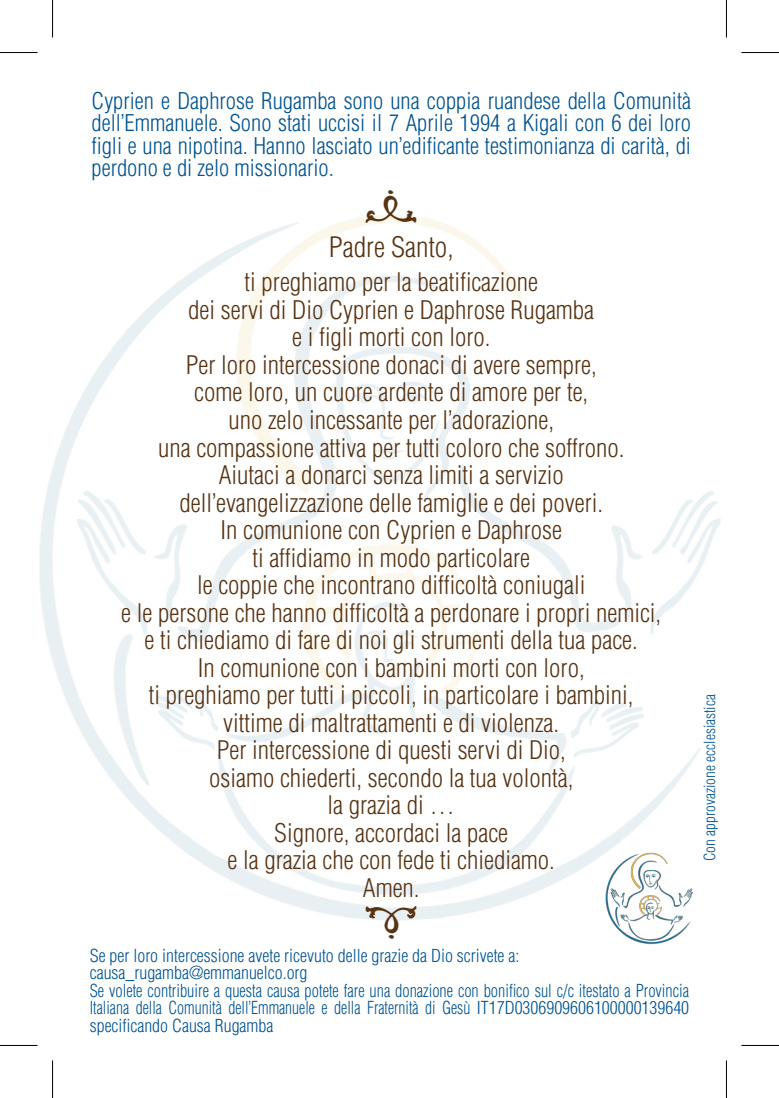
<style>
.page{position:relative;width:779px;height:1098px;background:#fff}
.page>*{position:absolute;margin:0;border:0;box-sizing:border-box;transform-origin:0 0}
.t1{font:35px "Bodoni Ornaments ITCTT";color:#573313}
.t2{font:300 condensed 27.5px "Helvetica";color:#573313}
.t3{font:300 condensed 25px/27.5px "Helvetica";color:#573313;text-align:center}
.t4{font:300 condensed 22.5px/22.5px "Helvetica";color:#015390;text-align:justify}
.t5{font:300 condensed 17.5px/17.5px "Helvetica";color:#015390;text-align:justify;scale:.93 1}
.t6{font:300 condensed 17.5px "Helvetica";color:#015390}
.t7{font:300 condensed 15px "Helvetica";color:#015390}
</style>
<div class="page">
<img style="left:39px;top:215px;width:682px;height:706px">
<img style="left:598px;top:848px;width:98px;height:97px">
<hr style="left:0;top:52px;width:38px;height:1px;background:#000">
<hr style="left:741px;top:52px;width:37px;height:1px;background:#000">
<hr style="left:0;top:1044px;width:38px;height:1px;background:#000">
<hr style="left:741px;top:1044px;width:37px;height:1px;background:#000">
<hr style="left:52px;top:0;width:1px;height:37px;background:#000">
<hr style="left:52px;top:1060px;width:1px;height:37px;background:#000">
<hr style="left:725px;top:0;width:1px;height:37px;background:#000">
<hr style="left:725px;top:1060px;width:1px;height:37px;background:#000">
<p class="t4" style="left:91px;top:89px;width:600px">Cyprien e Daphrose Rugamba sono una coppia ruandese della Comunità dell’Emmanuele. Sono stati uccisi il 7 Aprile 1994 a Kigali con 6 dei loro figli e una nipotina. Hanno lasciato un’edificante testimonianza di carità, di perdono e di zelo missionario.</p>
<p class="t1" style="left:365px;top:189px;width:53px">■</p>
<p class="t2" style="left:329px;top:229px;width:126px">Padre Santo,</p>
<p class="t3" style="left:244px;top:268px;width:295px">ti preghiamo per la beatificazione</p>
<p class="t3" style="left:188px;top:296px;width:407px">dei servi di Dio Cyprien e Daphrose Rugamba</p>
<p class="t3" style="left:292px;top:323px;width:200px">e i figli morti con loro.</p>
<p class="t3" style="left:186px;top:351px;width:412px">Per loro intercessione donaci di avere sempre,</p>
<p class="t3" style="left:194px;top:378px;width:395px">come loro, un cuore ardente di amore per te,</p>
<p class="t3" style="left:228px;top:406px;width:327px">uno zelo incessante per l’adorazione,</p>
<p class="t3" style="left:158px;top:433px;width:467px">una compassione attiva per tutti coloro che soffrono.</p>
<p class="t3" style="left:219px;top:461px;width:346px">Aiutaci a donarci senza limiti a servizio</p>
<p class="t3" style="left:179px;top:488px;width:425px">dell’evangelizzazione delle famiglie e dei poveri.</p>
<p class="t3" style="left:220px;top:516px;width:343px">In comunione con Cyprien e Daphrose</p>
<p class="t3" style="left:252px;top:543px;width:279px">ti affidiamo in modo particolare</p>
<p class="t3" style="left:197px;top:571px;width:389px">le coppie che incontrano difficoltà coniugali</p>
<p class="t3" style="left:121px;top:598px;width:541px">e le persone che hanno difficoltà a perdonare i propri nemici,</p>
<p class="t3" style="left:145px;top:626px;width:494px">e ti chiediamo di fare di noi gli strumenti della tua pace.</p>
<p class="t3" style="left:198px;top:653px;width:388px">In comunione con i bambini morti con loro,</p>
<p class="t3" style="left:149px;top:681px;width:486px">ti preghiamo per tutti i piccoli, in particolare i bambini,</p>
<p class="t3" style="left:223px;top:708px;width:337px">vittime di maltrattamenti e di violenza.</p>
<p class="t3" style="left:216px;top:736px;width:350px">Per intercessione di questi servi di Dio,</p>
<p class="t3" style="left:209px;top:763px;width:365px">osiamo chiederti, secondo la tua volontà,</p>
<p class="t3" style="left:327px;top:791px;width:129px">la grazia di …</p>
<p class="t3" style="left:274px;top:818px;width:235px">Signore, accordaci la pace</p>
<p class="t3" style="left:227px;top:846px;width:329px">e la grazia che con fede ti chiediamo.<br>Amen.</p>
<p class="t1" style="left:417px;top:940px;width:53px;rotate:-180deg">■</p>
<p class="t6" style="left:90px;top:944px;width:431px">Se per loro intercessione avete ricevuto delle grazie da Dio scrivete a:</p>
<p class="t6" style="left:90px;top:961px;width:219px">causa_rugamba@emmanuelco.org</p>
<p class="t5" style="left:90px;top:981px;width:645px">Se volete contribuire a questa causa potete fare una donazione con bonifico sul c/c itestato a Provincia Italiana della Comunità dell’Emmanuele e della Fraternità di Gesù IT17D0306909606100000139640 specificando Causa Rugamba</p>
<p class="t7" style="left:700px;top:860px;width:168px;rotate:-90deg">Con approvazione ecclesiastica</p>
</div>
